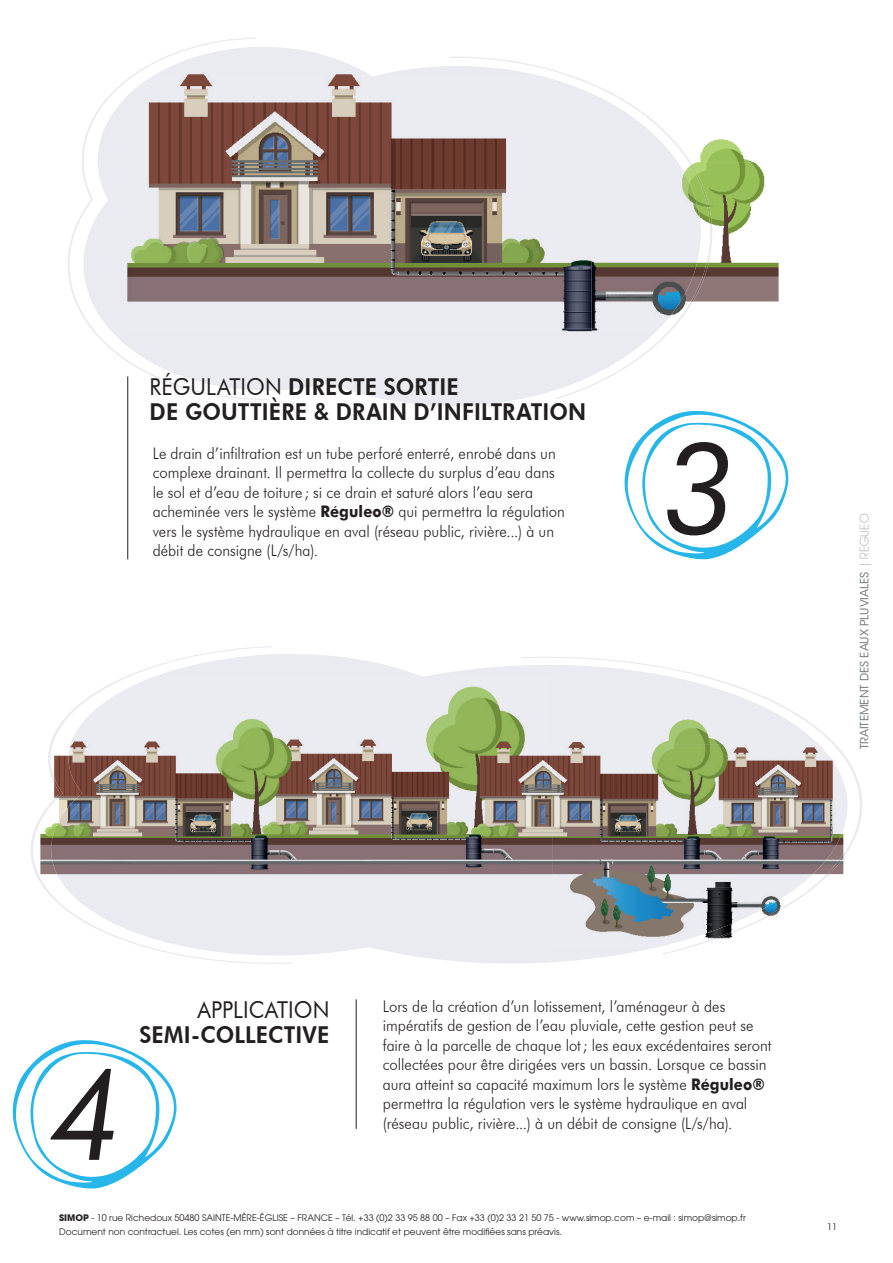
<style>
.page{position:relative;width:893px;height:1263px;background:#fff}
.page>*{position:absolute;margin:0;border:0;box-sizing:border-box;transform-origin:0 0}
.t1{font:italic 126px "Futura BT";color:#231f20}
.t2{font:800 23.25px/25px "Futura BT";letter-spacing:.01em;color:#231f20;scale:.93 1}
.t3{font:23.25px "Futura BT";letter-spacing:.005em;color:#231f20;scale:.93 1}
.t4{font:300 16.05px/19.5px "Futura BT";color:#231f20;scale:.93 1}
.t5{font:11.4px "ITC Avant Garde Std";color:#6a747b}
.t6{font:9px/13.5px "ITC Avant Garde Pro";color:#231f20}
.s1{font-weight:400}
.s2{font-family:"Futura";font-weight:700}
.s3{font-weight:200}
.s4{font-weight:700}
</style>
<div class="page">
<svg style="left:292px;top:654px;width:329px;height:309px;fill:#eaebf0"></svg>
<svg style="left:31px;top:646px;width:261px;height:318px;fill:#f1f1f5"></svg>
<svg style="left:521px;top:656px;width:341px;height:298px"></svg>
<svg style="left:128px;top:47px;width:390px;height:360px;fill:#eaebf0"></svg>
<svg style="left:68px;top:37px;width:201px;height:364px"></svg>
<svg style="left:449px;top:56px;width:236px;height:343px;fill:#eaebf0"></svg>
<hr style="left:356px;top:999px;width:1px;height:130px;background:#231f20">
<hr style="left:127px;top:376px;width:1px;height:183px;background:#231f20">
<svg style="left:624px;top:410px;width:164px;height:150px"></svg>
<svg style="left:12px;top:1040px;width:165px;height:149px"></svg>
<img style="left:551px;top:744px;width:133px;height:204px">
<img style="left:684px;top:743px;width:159px;height:205px">
<img style="left:133px;top:675px;width:419px;height:205px">
<img style="left:40px;top:675px;width:93px;height:205px">
<img style="left:551px;top:675px;width:220px;height:69px">
<img style="left:695px;top:675px;width:76px;height:26px">
<img style="left:127px;top:74px;width:466px;height:260px">
<svg style="left:127px;top:74px;width:10px;height:7px"></svg>
<img style="left:563px;top:74px;width:30px;height:12px">
<img style="left:713px;top:162px;width:66px;height:140px">
<img style="left:592px;top:160px;width:93px;height:174px">
<img style="left:666px;top:162px;width:47px;height:172px">
<img style="left:700px;top:139px;width:53px;height:23px">
<svg style="left:685px;top:154px;width:5px;height:8px"></svg>
<h2 class="t2" style="left:150px;top:374px;width:471px"><span class="s1">RÉGULATION</span> DIRECTE SORTIE<br>DE GOUTTIÈRE &amp; DRAIN D’INFILTRATION</h2>
<p class="t4" style="left:153px;top:443px;width:445px">Le drain d’infiltration est un tube perforé enterré, enrobé dans un complexe drainant. Il permettra la collecte du surplus d’eau dans le sol et d’eau de toiture ; si ce drain et saturé alors l’eau sera acheminée vers le système <span class="s2">Réguleo®</span> qui permettra la régulation vers le système hydraulique en aval (réseau public, rivière...) à un débit de consigne (L/s/ha).</p>
<h1 class="t1" style="left:663px;top:412px;width:74px">3</h1>
<p class="t5" style="left:857px;top:749px;width:237px;rotate:-90deg">TRAITEMENT DES EAUX PLUVIALES <span class="s3">| REGUEO</span></p>
<h1 class="t1" style="left:51px;top:1038px;width:74px">4</h1>
<h2 class="t3" style="left:197px;top:995px;width:144px">APPLICATION</h2>
<h2 class="t2" style="left:139px;top:1022px;width:206px">SEMI-COLLECTIVE</h2>
<p class="t4" style="left:383px;top:996px;width:419px">Lors de la création d’un lotissement, l’aménageur à des impératifs de gestion de l’eau pluviale, cette gestion peut se faire à la parcelle de chaque lot ; les eaux excédentaires seront collectées pour être dirigées vers un bassin. Lorsque ce bassin aura atteint sa capacité maximum lors le système <span class="s2">Réguleo® </span>permettra la régulation vers le système hydraulique en aval</p>
<p class="t4" style="left:383px;top:1113px;width:377px">(réseau public, rivière...) à un débit de consigne (L/s/ha).</p>
<p class="t6" style="left:59px;top:1211px;width:688px"><span class="s4">SIMOP</span> - 10 rue Richedoux 50480 SAINTE-MÈRE-ÉGLISE – FRANCE – Tél. +33 (0)2 33 95 88 00 – Fax +33 (0)2 33 21 50 75 - www.simop.com – e-mail : simop@simop.fr<br>Document non contractuel. Les cotes (en mm) sont données à titre indicatif et peuvent être modifiées sans préavis.</p>
<p class="t6" style="left:827px;top:1220px;width:11px">11</p>
</div>
